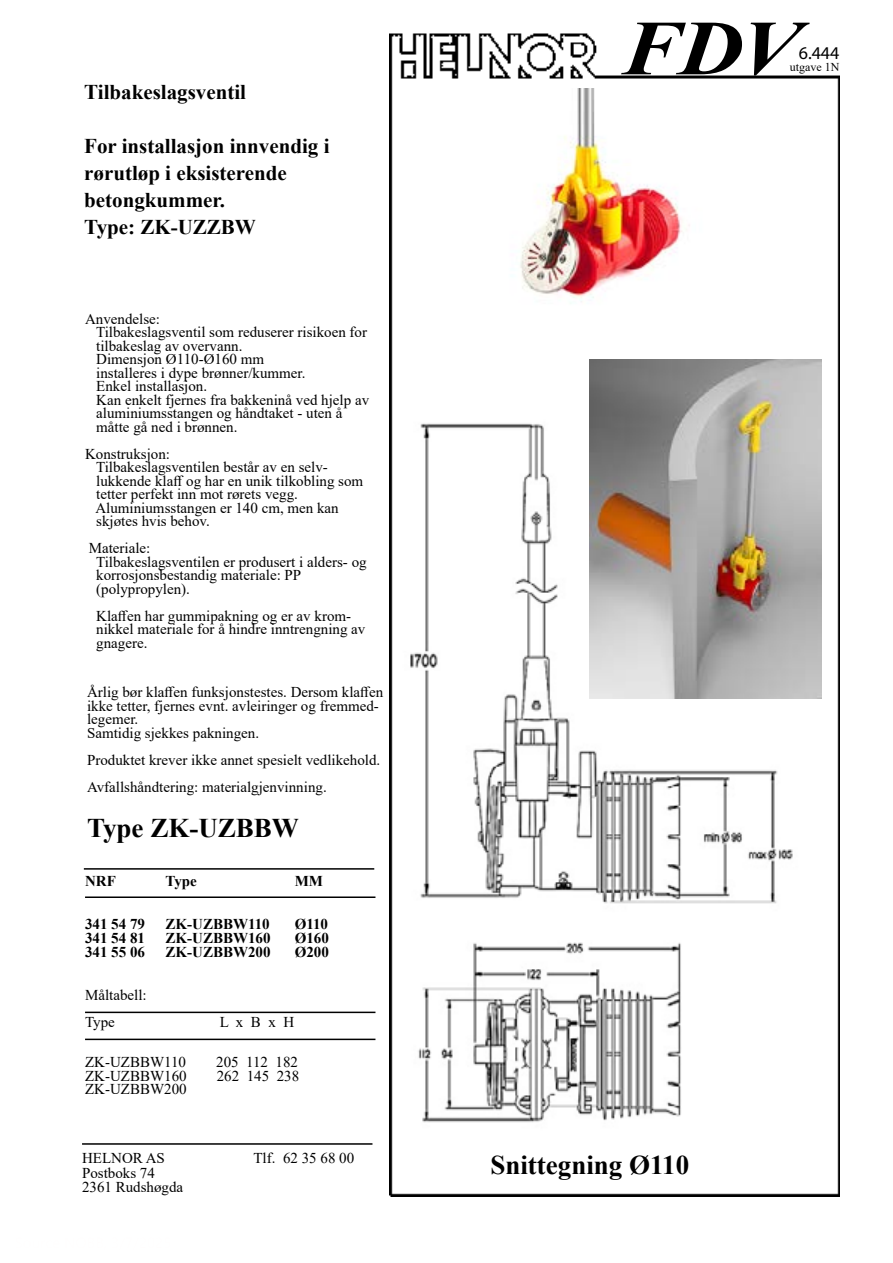
<style>
.page{position:relative;width:893px;height:1263px;background:#fff}
.page>*{position:absolute;margin:0;border:0;box-sizing:border-box;transform-origin:0 0}
.t1{font:italic 700 78px "Times New Roman";color:#000;scale:1.15 1}
.t2{font:700 27px "Times New Roman";color:#000}
.t3{font:700 21px/27px "Times New Roman";color:#000}
.t4{font:18px "Myriad Pro";color:#000}
.t5{font:15px/13.5px "Times New Roman";color:#000}
.t6{font:700 15px/14.2px "Times New Roman";color:#000;text-align:justify}
.t7{font:12px "Times New Roman";color:#000}
</style>
<div class="page">
<img style="left:390px;top:34px;width:450px;height:1162px">
<hr style="left:84px;top:868px;width:290px;height:2px;background:#000">
<hr style="left:85px;top:896px;width:290px;height:2px;background:#000">
<hr style="left:82px;top:1143px;width:290px;height:2px;background:#000">
<hr style="left:85px;top:1011px;width:290px;height:2px;background:#000">
<hr style="left:85px;top:1038px;width:290px;height:2px;background:#000">
<img style="left:462px;top:88px;width:269px;height:236px">
<img style="left:397px;top:390px;width:436px;height:763px">
<img style="left:590px;top:359px;width:231px;height:340px">
<h3 class="t3" style="left:84px;top:78px;width:163px">Tilbakeslagsventil</h3>
<h3 class="t3" style="left:84px;top:132px;width:247px">For installasjon innvendig i rørutløp i eksisterende betongkummer.<br>Type: ZK-UZZBW</h3>
<p class="t5" style="left:96px;top:311px;width:275px;text-indent:-11px">Anvendelse:<br>Tilbakeslagsventil som reduserer risikoen for tilbakeslag av overvann.<br>Dimensjon Ø110-Ø160 mm<br>installeres i dype brønner/kummer.<br>Enkel installasjon.<br>Kan enkelt fjernes fra bakkeninå ved hjelp av aluminiumsstangen og håndtaket - uten å måtte gå ned i brønnen.</p>
<p class="t5" style="left:95px;top:446px;width:269px;text-indent:-10px">Konstruksjon:<br>Tilbakeslagsventilen består av en selv&shy;lukkende klaff og har en unik tilkobling som tetter perfekt inn mot rørets vegg.<br>Aluminiumsstangen er 140 cm, men kan skjøtes hvis behov.</p>
<p class="t5" style="left:96px;top:541px;width:272px;text-indent:-7px">Materiale:<br>Tilbakeslagsventilen er produsert i alders- og korrosjonsbestandig materiale: PP (polypropylen).</p>
<p class="t5" style="left:96px;top:608px;width:271px">Klaffen har gummipakning og er av krom&shy;nikkel materiale for å hindre inntrengning av gnagere.</p>
<p class="t5" style="left:87px;top:685px;width:298px">Årlig bør klaffen funksjonstestes. Dersom klaffen ikke tetter, fjernes evnt. avleiringer og fremmed&shy;legemer.<br>Samtidig sjekkes pakningen.</p>
<p class="t5" style="left:87px;top:746px;width:295px;line-height:27px">Produktet krever ikke annet spesielt vedlikehold.<br>Avfallshåndtering: materialgjenvinning.</p>
<h2 class="t2" style="left:87px;top:808px;width:213px">Type ZK-UZBBW</h2>
<p class="t6" style="left:85px;top:873px;width:32px">NRF</p>
<p class="t6" style="left:85px;top:916px;width:61px">341 54 79<br>341 54 81<br>341 55 06</p>
<p class="t5" style="left:85px;top:980px;width:63px;line-height:27px">Måltabell:<br>Type</p>
<p class="t6" style="left:166px;top:873px;width:33px">Type</p>
<p class="t6" style="left:166px;top:916px;width:107px">ZK-UZBBW110<br>ZK-UZBBW160<br>ZK-UZBBW200</p>
<p class="t6" style="left:295px;top:873px;width:30px">MM</p>
<p class="t6" style="left:295px;top:916px;width:36px">Ø110<br>Ø160<br>Ø200</p>
<p class="t5" style="left:220px;top:1014px;width:76px">L x B x H</p>
<p class="t5" style="left:85px;top:1055px;width:103px">ZK-UZBBW110</p>
<p class="t5" style="left:216px;top:1055px;width:83px">205 112 182</p>
<p class="t5" style="left:85px;top:1068px;width:103px">ZK-UZBBW160</p>
<p class="t5" style="left:217px;top:1068px;width:84px">262 145 238</p>
<p class="t5" style="left:85px;top:1082px;width:103px">ZK-UZBBW200</p>
<p class="t5" style="left:82px;top:1151px;width:103px;line-height:14.2px">HELNOR AS<br>Postboks 74<br>2361 Rudshøgda</p>
<p class="t5" style="left:253px;top:1151px;width:102px">Tlf. 62 35 68 00</p>
<h1 class="t1" style="left:621px;top:-6px;width:157px">FDV</h1>
<p class="t4" style="left:799px;top:42px;width:42px">6.444</p>
<p class="t7" style="left:790px;top:59px;width:51px">utgave 1N</p>
<h2 class="t2" style="left:490px;top:1145px;width:200px">Snittegning Ø110</h2>
</div>
